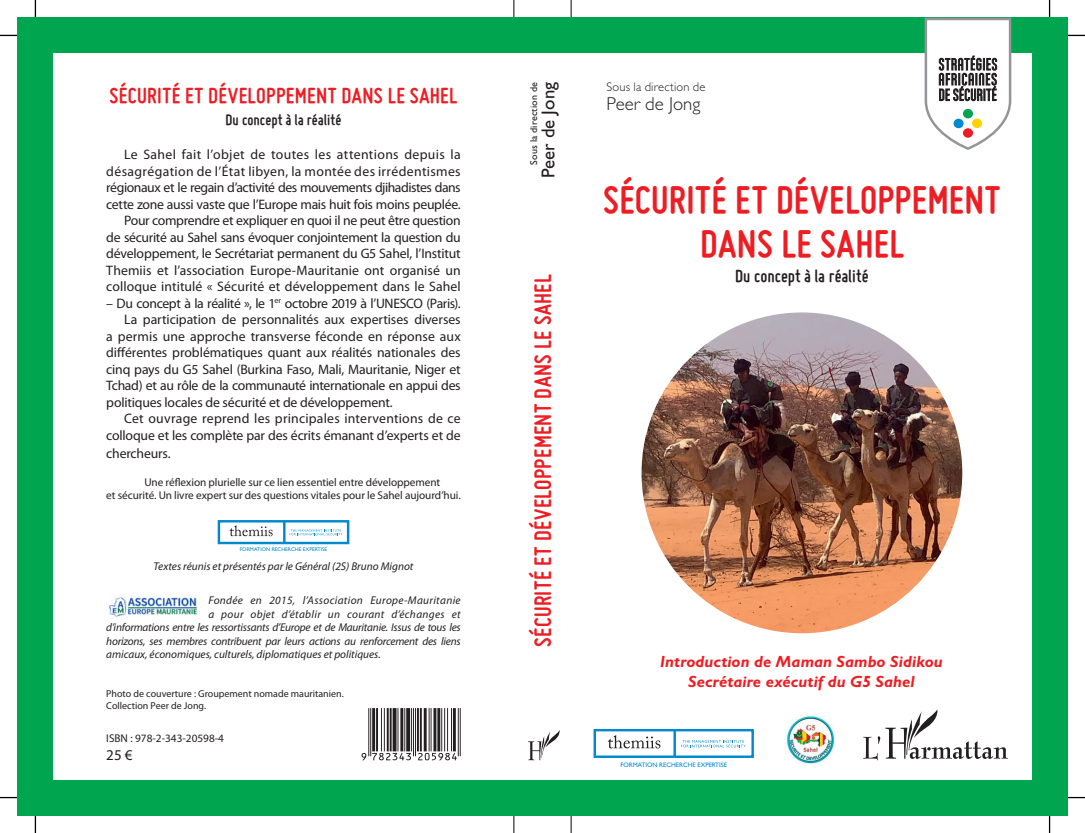
<style>
.page{position:relative;width:1085px;height:833px;background:#fff}
.page>*{position:absolute;margin:0;border:0;box-sizing:border-box;transform-origin:0 0}
.t1{font:700 41.25px/43.8px "Miso";letter-spacing:.015em;color:#ee1d23;text-align:center}
.t2{font:700 25px "Miso";letter-spacing:.015em;color:#ee1d23}
.t3{font:700 23.38px "Miso";letter-spacing:.02em;color:#ee1d23}
.t4{font:700 18.75px "Miso";letter-spacing:.005em;color:#231f20}
.t5{font:18.75px "Gill Sans Std";color:#231f20}
.t6{font:300 18.75px "Gill Sans Std";letter-spacing:.005em;color:#231f20}
.t7{font:italic 700 16.25px/19.5px "Gill Sans Std";letter-spacing:.005em;color:#ee1d23;text-align:center}
.t8{font:700 16.25px "Miso";letter-spacing:.005em;color:#231f20}
.t9{font:15px "Myriad Pro";color:#231f20}
.t10{font:13.75px/16.5px "Myriad Pro";letter-spacing:-.01em;color:#231f20;text-align:right}
.t11{font:13.75px "Myriad Pro";letter-spacing:.02em;color:#231f20}
.t12{font:13.75px "Myriad Pro";letter-spacing:.01em;color:#231f20}
.t13{font:300 12.5px "Gill Sans Std";letter-spacing:.01em;color:#231f20}
.t14{font:11.25px/13.5px "Myriad Pro";letter-spacing:-.005em;color:#231f20}
.t15{font:italic 11.25px "Myriad Pro";letter-spacing:-.02em;color:#231f20}
.t16{font:italic 11.25px "Myriad Pro";color:#231f20}
.t17{font:italic 11.25px "Myriad Pro";letter-spacing:.03em;color:#231f20}
.t18{font:10px/12px "Myriad Pro";color:#231f20}
.t19{font:10px "Gill Sans Std";letter-spacing:.015em;color:#231f20}
.t20{font:6.5px "Gill Sans Std";color:#0089cf}
.t21{font:5.38px "Gill Sans Std";color:#0089cf}
</style>
<div class="page">
<svg style="left:571px;top:0;width:1px;height:18px"></svg>
<svg style="left:571px;top:815px;width:1px;height:18px"></svg>
<svg style="left:514px;top:0;width:1px;height:18px"></svg>
<svg style="left:514px;top:815px;width:1px;height:18px"></svg>
<svg style="left:35px;top:0;width:1px;height:18px"></svg>
<svg style="left:0;top:35px;width:17px;height:1px"></svg>
<svg style="left:35px;top:815px;width:1px;height:18px"></svg>
<svg style="left:0;top:797px;width:17px;height:1px"></svg>
<svg style="left:1049px;top:0;width:1px;height:18px"></svg>
<svg style="left:1067px;top:35px;width:18px;height:1px"></svg>
<svg style="left:1049px;top:815px;width:1px;height:18px"></svg>
<svg style="left:1067px;top:797px;width:18px;height:1px"></svg>
<div style="left:218px;top:520px;width:131px;height:24px;border:2px solid #0089cf"></div>
<svg style="left:230px;top:525px;width:43px;height:11px"></svg>
<svg style="left:289px;top:529px;width:53px;height:6px"></svg>
<hr style="left:283px;top:521px;width:2px;height:22px;background:#0089cf">
<svg style="left:528px;top:730px;width:32px;height:30px"></svg>
<svg style="left:863px;top:709px;width:145px;height:51px"></svg>
<svg style="left:361px;top:708px;width:100px;height:52px"></svg>
<img style="left:641px;top:312px;width:321px;height:321px;border-radius:160px">
<div style="left:593px;top:729px;width:161px;height:29px;border:2px solid #0089cf"></div>
<svg style="left:608px;top:735px;width:52px;height:13px"></svg>
<svg style="left:681px;top:740px;width:65px;height:7px"></svg>
<hr style="left:673px;top:730px;width:3px;height:26px;background:#0089cf">
<img style="left:109px;top:597px;width:88px;height:20px">
<img style="left:785px;top:714px;width:50px;height:50px">
<div style="left:17px;top:18px;width:36px;height:797px;background:#00a54f"></div>
<div style="left:17px;top:18px;width:626px;height:35px;background:#00a54f"></div>
<div style="left:17px;top:780px;width:626px;height:35px;background:#00a54f"></div>
<div style="left:571px;top:18px;width:496px;height:35px;background:#00a54f"></div>
<div style="left:584px;top:780px;width:483px;height:35px;background:#00a54f"></div>
<div style="left:1032px;top:18px;width:35px;height:797px;background:#00a54f"></div>
<svg style="left:923px;top:17px;width:89px;height:133px"></svg>
<h3 class="t3" style="left:110px;top:82px;width:349px">SÉCURITÉ ET DÉVELOPPEMENT DANS LE SAHEL</h3>
<p class="t8" style="left:226px;top:111px;width:117px">Du concept à la réalité</p>
<p class="t10" style="left:106px;top:147px;width:356px">Le Sahel fait l’objet de toutes les attentions depuis la désagrégation de l’État libyen, la montée des irrédentismes régionaux et le regain d’activité des mouvements djihadistes dans cette zone aussi vaste que l’Europe mais huit fois moins peuplée.<br>Pour comprendre et expliquer en quoi il ne peut être question de sécurité au Sahel sans évoquer conjointement la question du développement, le Secrétariat permanent du G5 Sahel, l’Institut Themiis et l’association Europe-Mauritanie ont organisé un colloque intitulé « Sécurité et développement dans le Sahel</p>
<p class="t10" style="left:106px;top:295px;width:356px">– Du concept à la réalité », le 1<sup>er</sup> octobre 2019 à l’UNESCO (Paris).</p>
<p class="t10" style="left:124px;top:312px;width:338px">La participation de personnalités aux expertises diverses</p>
<p class="t12" style="left:106px;top:329px;width:356px">a permis une approche transverse féconde en réponse aux</p>
<p class="t10" style="left:106px;top:345px;width:356px">différentes problématiques quant aux réalités nationales des</p>
<p class="t10" style="left:106px;top:361px;width:356px">cinq pays du G5 Sahel (Burkina Faso, Mali, Mauritanie, Niger et</p>
<p class="t10" style="left:106px;top:378px;width:356px">Tchad) et au rôle de la communauté internationale en appui des</p>
<p class="t10" style="left:106px;top:394px;width:288px">politiques locales de sécurité et de développement.</p>
<p class="t11" style="left:124px;top:411px;width:338px">Cet ouvrage reprend les principales interventions de ce</p>
<p class="t10" style="left:106px;top:427px;width:356px">colloque et les complète par des écrits émanant d’experts et de</p>
<p class="t10" style="left:106px;top:445px;width:66px">chercheurs.</p>
<p class="t14" style="left:106px;top:475px;width:356px;text-indent:38px">Une réflexion plurielle sur ce lien essentiel entre développement<br>et sécurité. Un livre expert sur des questions vitales pour le Sahel aujourd’hui.</p>
<p class="t21" style="left:240px;top:546px;width:89px">FORMATION RECHERCHE EXPERTISE</p>
<p class="t16" style="left:154px;top:560px;width:261px">Textes réunis et présentés par le Général (2S) Bruno Mignot</p>
<p class="t17" style="left:208px;top:594px;width:254px">Fondée en 2015, l’Association Europe-Mauritanie</p>
<p class="t17" style="left:208px;top:608px;width:254px">a pour objet d’établir un courant d’échanges et</p>
<p class="t15" style="left:106px;top:621px;width:356px">d’informations entre les ressortissants d’Europe et de Mauritanie. Issus de tous les</p>
<p class="t15" style="left:106px;top:635px;width:356px">horizons, ses membres contribuent par leurs actions au renforcement des liens</p>
<p class="t16" style="left:106px;top:648px;width:276px">amicaux, économiques, culturels, diplomatiques et politiques.</p>
<p class="t18" style="left:106px;top:688px;width:239px">Photo de couverture : Groupement nomade mauritanien.<br>Collection Peer de Jong.</p>
<p class="t14" style="left:106px;top:732px;width:119px">ISBN : 978-2-343-20598-4</p>
<p class="t9" style="left:106px;top:747px;width:28px">25 €</p>
<p class="t19" style="left:528px;top:165px;width:84px;rotate:-90deg">Sous la direction de</p>
<h3 class="t5" style="left:537px;top:178px;width:98px;rotate:-90deg">Peer de Jong</h3>
<h2 class="t2" style="left:529px;top:646px;width:373px;rotate:-90deg">SÉCURITÉ ET DÉVELOPPEMENT DANS LE SAHEL</h2>
<p class="t13" style="left:606px;top:80px;width:100px">Sous la direction de</p>
<h3 class="t6" style="left:606px;top:93px;width:95px">Peer de Jong</h3>
<h1 class="t1" style="left:603px;top:177px;width:399px">SÉCURITÉ ET DÉVELOPPEMENT<br>DANS LE SAHEL</h1>
<h3 class="t4" style="left:735px;top:265px;width:135px">Du concept à la réalité</h3>
<p class="t7" style="left:660px;top:652px;width:284px">Introduction de Maman Sambo Sidikou<br>Secrétaire exécutif du G5 Sahel</p>
<p class="t20" style="left:620px;top:761px;width:108px">FORMATION RECHERCHE EXPERTISE</p>
</div>
